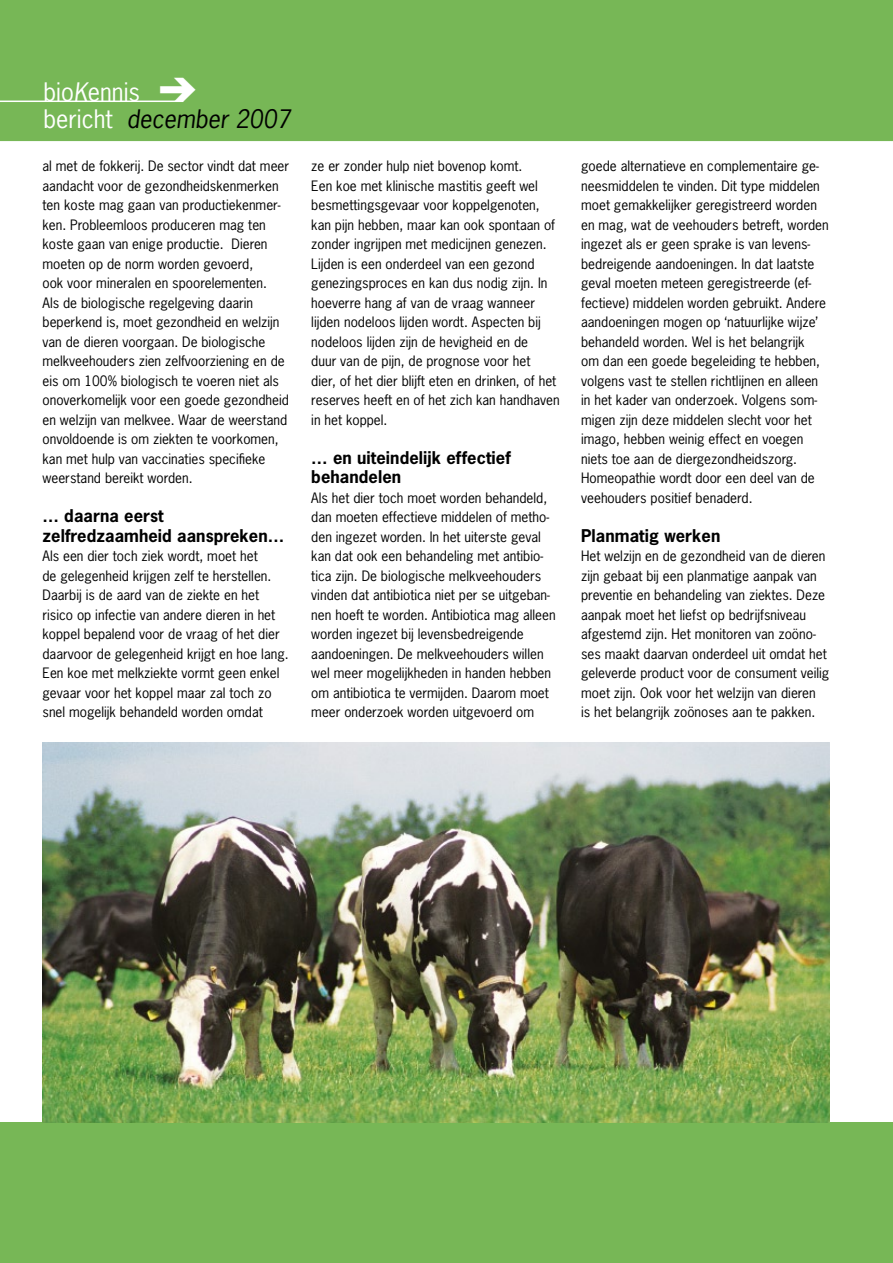
<style>
.page{position:relative;width:893px;height:1263px;background:#fff}
.page>*{position:absolute;margin:0;border:0;box-sizing:border-box;transform-origin:0 0}
.t1{font:48px "Bundesbahn Pi Three";color:#fff}
.t2{font:24px/27px "News Gothic";color:#fff}
.t3{font:700 16.5px/19.5px "News Gothic";letter-spacing:.005em;color:#000}
.t4{font:13.5px/19.5px "News Gothic";color:#000}
.s1{font-style:italic}
.s2{font-style:italic;color:#000}
</style>
<div class="page">
<div style="left:0;top:0;width:892px;height:141px;background:#77b756"></div>
<hr style="left:0;top:101px;width:183px;height:1px;background:#fff">
<svg style="left:892px;top:0;width:1px;height:141px"></svg>
<div style="left:0;top:1123px;width:893px;height:140px;background:#77b756"></div>
<img style="left:43px;top:743px;width:786px;height:380px">
<h1 class="t1" style="left:198px;top:111px;width:40px;rotate:-180deg">z</h1>
<h2 class="t2" style="left:43px;top:78px;width:249px">bio<span class="s1">K</span>ennis<br>bericht <span class="s2">december 2007</span></h2>
<p class="t4" style="left:43px;top:156px;width:248px">al met de fokkerij. De sector vindt dat meer aandacht voor de gezondheidskenmerken ten koste mag gaan van productiekenmer&shy;ken. Probleemloos produceren mag ten koste gaan van enige productie. Dieren moeten op de norm worden gevoerd,<br>ook voor mineralen en spoorelementen.<br>Als de biologische regelgeving daarin beperkend is, moet gezondheid en welzijn van de dieren voorgaan. De biologische melkveehouders zien zelfvoorziening en de eis om 100% biologisch te voeren niet als onoverkomelijk voor een goede gezondheid en welzijn van melkvee. Waar de weerstand onvoldoende is om ziekten te voorkomen, kan met hulp van vaccinaties specifieke weerstand bereikt worden.</p>
<p class="t3" style="left:43px;top:506px;width:243px">… daarna eerst zelfredzaamheid aanspreken…</p>
<p class="t4" style="left:43px;top:546px;width:248px">Als een dier toch ziek wordt, moet het<br>de gelegenheid krijgen zelf te herstellen.<br>Daarbij is de aard van de ziekte en het risico op infectie van andere dieren in het koppel bepalend voor de vraag of het dier daarvoor de gelegenheid krijgt en hoe lang.<br>Een koe met melkziekte vormt geen enkel gevaar voor het koppel maar zal toch zo snel mogelijk behandeld worden omdat</p>
<p class="t4" style="left:311px;top:156px;width:250px">ze er zonder hulp niet bovenop komt.<br>Een koe met klinische mastitis geeft wel besmettingsgevaar voor koppelgenoten, kan pijn hebben, maar kan ook spontaan of zonder ingrijpen met medicijnen genezen.<br>Lijden is een onderdeel van een gezond genezingsproces en kan dus nodig zijn. In hoeverre hang af van de vraag wanneer lijden nodeloos lijden wordt. Aspecten bij nodeloos lijden zijn de hevigheid en de<br>duur van de pijn, de prognose voor het<br>dier, of het dier blijft eten en drinken, of het reserves heeft en of het zich kan handhaven in het koppel.</p>
<p class="t3" style="left:311px;top:447px;width:201px">… en uiteindelijk effectief behandelen</p>
<p class="t4" style="left:311px;top:488px;width:246px">Als het dier toch moet worden behandeld, dan moeten effectieve middelen of metho&shy;den ingezet worden. In het uiterste geval kan dat ook een behandeling met antibio&shy;tica zijn. De biologische melkveehouders vinden dat antibiotica niet per se uitgeban&shy;nen hoeft te worden. Antibiotica mag alleen worden ingezet bij levensbedreigende aandoeningen. De melkveehouders willen wel meer mogelijkheden in handen hebben om antibiotica te vermijden. Daarom moet meer onderzoek worden uitgevoerd om</p>
<p class="t4" style="left:581px;top:156px;width:249px">goede alternatieve en complementaire ge&shy;neesmiddelen te vinden. Dit type middelen moet gemakkelijker geregistreerd worden en mag, wat de veehouders betreft, worden ingezet als er geen sprake is van levens&shy;bedreigende aandoeningen. In dat laatste geval moeten meteen geregistreerde (ef&shy;fectieve) middelen worden gebruikt. Andere aandoeningen mogen op ‘natuurlijke wijze’ behandeld worden. Wel is het belangrijk<br>om dan een goede begeleiding te hebben, volgens vast te stellen richtlijnen en alleen in het kader van onderzoek. Volgens som&shy;migen zijn deze middelen slecht voor het imago, hebben weinig effect en voegen niets toe aan de diergezondheidszorg.<br>Homeopathie wordt door een deel van de veehouders positief benaderd.</p>
<p class="t3" style="left:581px;top:525px;width:141px">Planmatig werken</p>
<p class="t4" style="left:581px;top:546px;width:250px">Het welzijn en de gezondheid van de dieren zijn gebaat bij een planmatige aanpak van preventie en behandeling van ziektes. Deze aanpak moet het liefst op bedrijfsniveau afgestemd zijn. Het monitoren van zoöno&shy;ses maakt daarvan onderdeel uit omdat het geleverde product voor de consument veilig moet zijn. Ook voor het welzijn van dieren<br>is het belangrijk zoönoses aan te pakken.</p>
</div>
